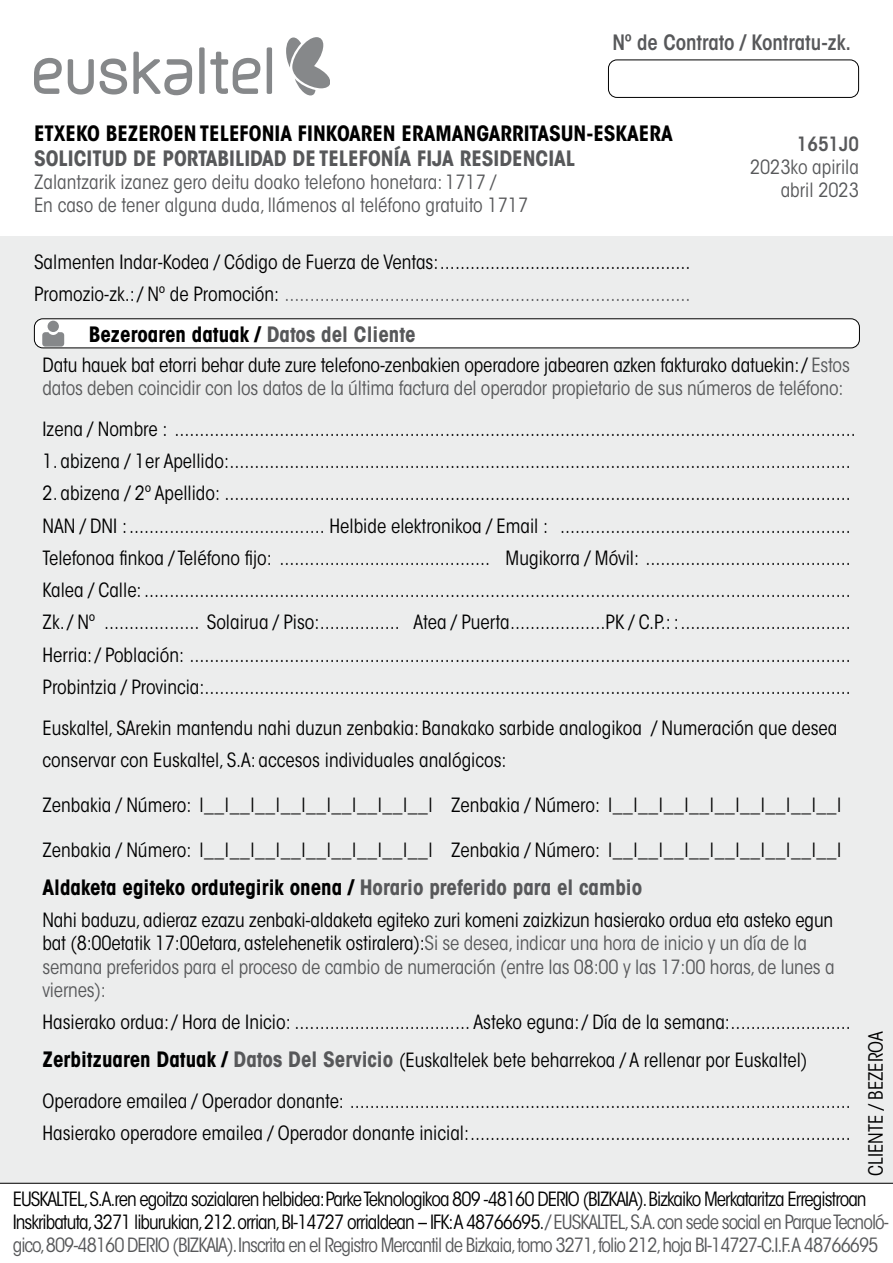
<style>
.page{position:relative;width:893px;height:1263px;background:#fff}
.page>*{position:absolute;margin:0;border:0;box-sizing:border-box;transform-origin:0 0}
.t1{font:700 condensed 21px "ITC Avant Garde Std";color:#000}
.t2{font:700 condensed 21px "ITC Avant Garde Std";color:#57585a}
.t3{font:600 condensed 21px "ITC Avant Garde Std";color:#57585a}
.t4{font:condensed 19.5px/32.2px "ITC Avant Garde Std";letter-spacing:-.01em;color:#000}
.t5{font:condensed 19.5px/22.8px "ITC Avant Garde Std";letter-spacing:-.05em;color:#000}
.t6{font:condensed 19.5px/23.4px "ITC Avant Garde Std";letter-spacing:-.01em;color:#57585a}
.t7{font:600 condensed 19.5px "ITC Avant Garde Std";color:#57585a}
.s1{color:#57585a}
.s2{color:#000}
.s3{font-weight:700;font-size:21px}
.s4{font-weight:700;font-size:21px;color:#57585a}
</style>
<div class="page">
<div style="left:1px;top:236px;width:892px;height:947px;background:#eceded"></div>
<div style="left:34px;top:319px;width:825px;height:29px;background:#fff;border-radius:9px"></div>
<div style="left:48px;top:321px;width:11px;height:11px;background:#86888a;border-radius:50%"></div>
<svg style="left:42px;top:332px;width:22px;height:14px"></svg>
<div style="left:34px;top:318px;width:826px;height:30px;border:1px solid #000;border-radius:9px"></div>
<div style="left:608px;top:60px;width:251px;height:38px;border:1px solid #000;border-radius:9px"></div>
<svg style="left:34px;top:47px;width:238px;height:48px"></svg>
<svg style="left:286px;top:37px;width:43px;height:59px"></svg>
<hr style="left:0;top:1183px;width:893px;height:1px;background:#000">
<p class="t3" style="left:612px;top:29px;width:240px">Nº de Contrato / Kontratu-zk.</p>
<p class="t1" style="left:34px;top:120px;width:640px">ETXEKO BEZEROEN TELEFONIA FINKOAREN ERAMANGARRITASUN-ESKAERA</p>
<p class="t2" style="left:34px;top:145px;width:543px">SOLICITUD DE PORTABILIDAD DE TELEFONÍA FIJA RESIDENCIAL</p>
<p class="t6" style="left:34px;top:171px;width:496px;line-height:22.8px">Zalantzarik izanez gero deitu doako telefono honetara: 1717 /<br>En caso de tener alguna duda, llámenos al teléfono gratuito 1717</p>
<p class="t4" style="left:34px;top:245px;width:658px">Salmenten Indar-Kodea / Código de Fuerza de Ventas:..................................................<br>Promozio-zk.: / Nº de Promoción: <span class="s1">.................................................................................</span></p>
<p class="t7" style="left:797px;top:131px;width:64px">1651J0</p>
<p class="t6" style="left:750px;top:155px;width:110px;text-align:right">2023ko apirila abril 2023</p>
<p class="t1" style="left:89px;top:321px;width:328px">Bezeroaren datuak / <span class="s1">Datos del Cliente</span></p>
<p class="t6" style="left:43px;top:353px;width:809px"><span class="s2">Datu hauek bat etorri behar dute zure telefono-zenbakien operadore jabearen azken fakturako datuekin: /</span> Estos datos deben coincidir con los datos de la última factura del operador propietario de sus números de teléfono:</p>
<p class="t4" style="left:43px;top:413px;width:815px">Izena / Nombre : ........................................................................................................................................</p>
<p class="t4" style="left:43px;top:445px;width:810px">1. abizena / 1er Apellido:............................................................................................................................</p>
<p class="t4" style="left:43px;top:477px;width:810px;text-align:justify">2. abizena / 2º Apellido: .............................................................................................................................<br>NAN / DNI :....................................... Helbide elektronikoa / Email : ..........................................................<br>Telefonoa finkoa / Teléfono fijo: .......................................... Mugikorra / Móvil: .........................................<br>Kalea / Calle: .............................................................................................................................................<br>Zk. / Nº ................... Solairua / Piso:................ Atea / Puerta...................PK / C.P.: :..................................<br>Herria: / Población: ....................................................................................................................................<br>Probintzia / Provincia:.................................................................................................................................</p>
<p class="t4" style="left:43px;top:711px;width:796px">Euskaltel, SArekin mantendu nahi duzun zenbakia: Banakako sarbide analogikoa / Numeración que desea conservar con Euskaltel, S.A: accesos individuales analógicos:</p>
<p class="t4" style="left:43px;top:789px;width:800px">Zenbakia / Número: l__l__l__l__l__l__l__l__l__l Zenbakia / Número: l__l__l__l__l__l__l__l__l__l</p>
<p class="t4" style="left:43px;top:834px;width:800px">Zenbakia / Número: l__l__l__l__l__l__l__l__l__l Zenbakia / Número: l__l__l__l__l__l__l__l__l__l</p>
<p class="t1" style="left:43px;top:874px;width:601px">Aldaketa egiteko ordutegirik onena / <span class="s1">Horario preferido para el cambio</span></p>
<p class="t4" style="left:43px;top:908px;width:794px;line-height:23.4px">Nahi baduzu, adieraz ezazu zenbaki-aldaketa egiteko zuri komeni zaizkizun hasierako ordua eta asteko egun bat (8:00etatik 17:00etara, astelehenetik ostiralera):<span class="s1">Si se desea, indicar una hora de inicio y un día de la semana preferidos para el proceso de cambio de numeración (entre las 08:00 y las 17:00 horas, de lunes a viernes):</span></p>
<p class="t4" style="left:43px;top:1003px;width:810px;line-height:38px">Hasierako ordua: / Hora de Inicio: ................................... Asteko eguna: / Día de la semana:........................<br><span class="s3">Zerbitzuaren Datuak /</span> <span class="s4">Datos Del Servicio</span> (Euskaltelek bete beharrekoa / A rellenar por Euskaltel)</p>
<p class="t4" style="left:43px;top:1085px;width:810px">Operadore emailea / Operador donante: ....................................................................................................<br>Hasierako operadore emailea / Operador donante inicial:............................................................................</p>
<p class="t4" style="left:860px;top:1176px;width:146px;rotate:-90deg">CLIENTE / BEZEROA</p>
<p class="t5" style="left:13px;top:1188px;width:878px">EUSKALTEL,S.A.ren egoitza sozialaren helbidea:Parke Teknologikoa 809 -48160 DERIO (BIZKAIA).Bizkaiko Merkataritza Erregistroan<br>Inskribatuta,3271 liburukian,212.orrian,BI-14727 orrialdean – IFK:A 48766695.<span class="s1">/ EUSKALTEL,S.A.con sede social en Parque Tecnoló&shy;gico,809-48160 DERIO (BIZKAIA).Inscrita en el Registro Mercantil de Bizkaia,tomo 3271,folio 212,hoja BI-14727-C.I.F.A 48766695</span></p>
</div>
